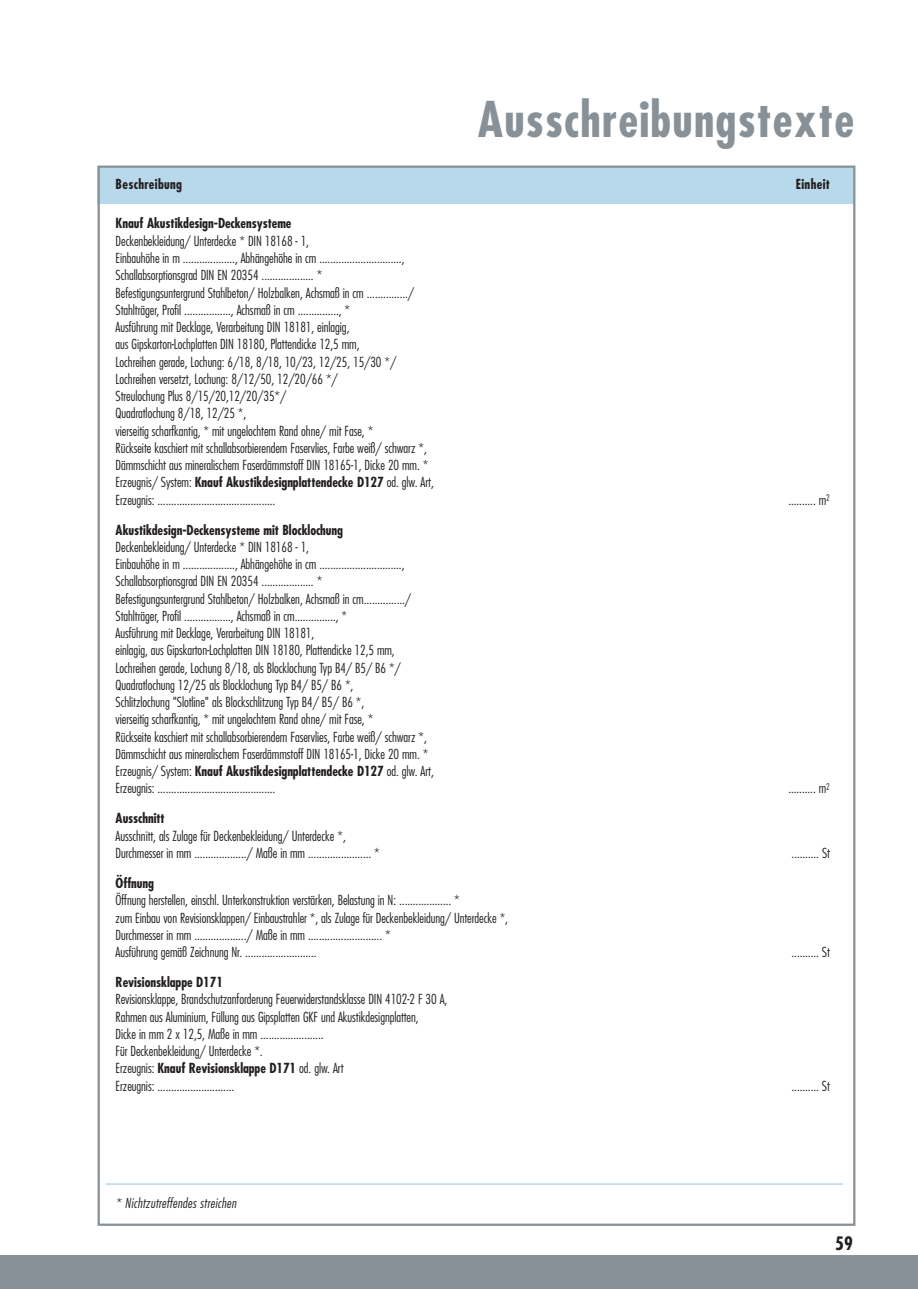
<style>
.page{position:relative;width:918px;height:1289px;background:#fff}
.page>*{position:absolute;margin:0;border:0;box-sizing:border-box;transform-origin:0 0}
.t1{font:700 condensed 48px "Futura";letter-spacing:.025em;color:#879197}
.t2{font:700 condensed 18px "Futura";color:#231f20}
.t3{font:300 condensed 13.5px/17.2px "Futura";letter-spacing:-.005em;color:#231f20}
.t4{font:700 condensed 13.5px "Futura";letter-spacing:-.005em;color:#231f20}
.t5{font:italic 300 condensed 13.5px "Futura";letter-spacing:.02em;color:#231f20}
.t6{font:700 condensed 13.5px "Futura";letter-spacing:.025em;color:#231f20}
.s1{font-weight:700}
</style>
<div class="page">
<div style="left:13px;top:1255px;width:905px;height:33px;background:#879197"></div>
<div style="left:0;top:1255px;width:13px;height:33px;background:#879197"></div>
<div style="left:98px;top:166px;width:756px;height:38px;background:#b8d9e9"></div>
<hr style="left:106px;top:1183px;width:737px;height:1px;background:#b8d9e9">
<h1 class="t1" style="left:478px;top:99px;width:378px">Ausschreibungstexte</h1>
<p class="t6" style="left:116px;top:178px;width:68px">Beschreibung</p>
<p class="t6" style="left:796px;top:178px;width:36px">Einheit</p>
<p class="t4" style="left:116px;top:218px;width:177px">Knauf Akustikdesign-Deckensysteme</p>
<p class="t3" style="left:116px;top:233px;width:320px">Deckenbekleidung/ Unterdecke * DIN 18168 - 1,<br>Einbauhöhe in m ..................., Abhängehöhe in cm .............................., Schallabsorptionsgrad DIN EN 20354 ................... *<br>Befestigungsuntergrund Stahlbeton/ Holzbalken, Achsmaß in cm .............../ Stahlträger, Profil ................., Achsmaß in cm ..............., *<br>Ausführung mit Decklage, Verarbeitung DIN 18181, einlagig,<br>aus Gipskarton-Lochplatten DIN 18180, Plattendicke 12,5 mm,<br>Lochreihen gerade, Lochung: 6/18, 8/18, 10/23, 12/25, 15/30 */ Lochreihen versetzt, Lochung: 8/12/50, 12/20/66 */<br>Streulochung Plus 8/15/20,12/20/35*/<br>Quadratlochung 8/18, 12/25 *,<br>vierseitig scharfkantig, * mit ungelochtem Rand ohne/ mit Fase, *<br>Rückseite kaschiert mit schallabsorbierendem Faservlies, Farbe weiß/ schwarz *, Dämmschicht aus mineralischem Faserdämmstoff DIN 18165-1, Dicke 20 mm. * Erzeugnis/ System: <span class="s1">Knauf Akustikdesignplattendecke D127</span> od. glw. Art, Erzeugnis: ...........................................</p>
<p class="t3" style="left:788px;top:492px;width:43px">.......... m<sup>2</sup></p>
<p class="t4" style="left:116px;top:524px;width:229px">Akustikdesign-Deckensysteme mit Blocklochung</p>
<p class="t3" style="left:116px;top:539px;width:320px">Deckenbekleidung/ Unterdecke * DIN 18168 - 1,<br>Einbauhöhe in m ..................., Abhängehöhe in cm .............................., Schallabsorptionsgrad DIN EN 20354 ................... *<br>Befestigungsuntergrund Stahlbeton/ Holzbalken, Achsmaß in cm.............../ Stahlträger, Profil ................., Achsmaß in cm..............., *<br>Ausführung mit Decklage, Verarbeitung DIN 18181,<br>einlagig, aus Gipskarton-Lochplatten DIN 18180, Plattendicke 12,5 mm, Lochreihen gerade, Lochung 8/18, als Blocklochung Typ B4/ B5/ B6 */ Quadratlochung 12/25 als Blocklochung Typ B4/ B5/ B6 *,<br>Schlitzlochung "Slotline" als Blockschlitzung Typ B4/ B5/ B6 *,<br>vierseitig scharfkantig, * mit ungelochtem Rand ohne/ mit Fase, *<br>Rückseite kaschiert mit schallabsorbierendem Faservlies, Farbe weiß/ schwarz *, Dämmschicht aus mineralischem Faserdämmstoff DIN 18165-1, Dicke 20 mm. * Erzeugnis/ System: <span class="s1">Knauf Akustikdesignplattendecke D127</span> od. glw. Art, Erzeugnis: ...........................................</p>
<p class="t4" style="left:116px;top:812px;width:51px">Ausschnitt</p>
<p class="t3" style="left:116px;top:828px;width:266px">Ausschnitt, als Zulage für Deckenbekleidung/ Unterdecke *,<br>Durchmesser in mm .................../ Maße in mm ....................... *</p>
<p class="t4" style="left:116px;top:877px;width:40px">Öffnung</p>
<p class="t3" style="left:116px;top:892px;width:394px">Öffnung herstellen, einschl. Unterkonstruktion verstärken, Belastung in N: ................... *<br>zum Einbau von Revisionsklappen/ Einbaustrahler *, als Zulage für Deckenbekleidung/ Unterdecke *, Durchmesser in mm .................../ Maße in mm ........................... *<br>Ausführung gemäß Zeichnung Nr. ..........................</p>
<p class="t4" style="left:116px;top:976px;width:109px">Revisionsklappe D171</p>
<p class="t3" style="left:116px;top:991px;width:333px">Revisionsklappe, Brandschutzanforderung Feuerwiderstandsklasse DIN 4102-2 F 30 A, Rahmen aus Aluminium, Füllung aus Gipsplatten GKF und Akustikdesignplatten,<br>Dicke in mm 2 x 12,5, Maße in mm .......................<br>Für Deckenbekleidung/ Unterdecke *.<br>Erzeugnis: <span class="s1">Knauf Revisionsklappe D171</span> od. glw. Art<br>Erzeugnis: ............................</p>
<p class="t5" style="left:116px;top:1196px;width:122px">* Nichtzutreffendes streichen</p>
<p class="t3" style="left:788px;top:780px;width:43px">.......... m<sup>2</sup></p>
<p class="t3" style="left:792px;top:845px;width:40px">.......... St</p>
<p class="t3" style="left:792px;top:944px;width:40px">.......... St</p>
<p class="t3" style="left:792px;top:1077px;width:40px">.......... St</p>
<h2 class="t2" style="left:835px;top:1235px;width:19px">59</h2>
</div>
